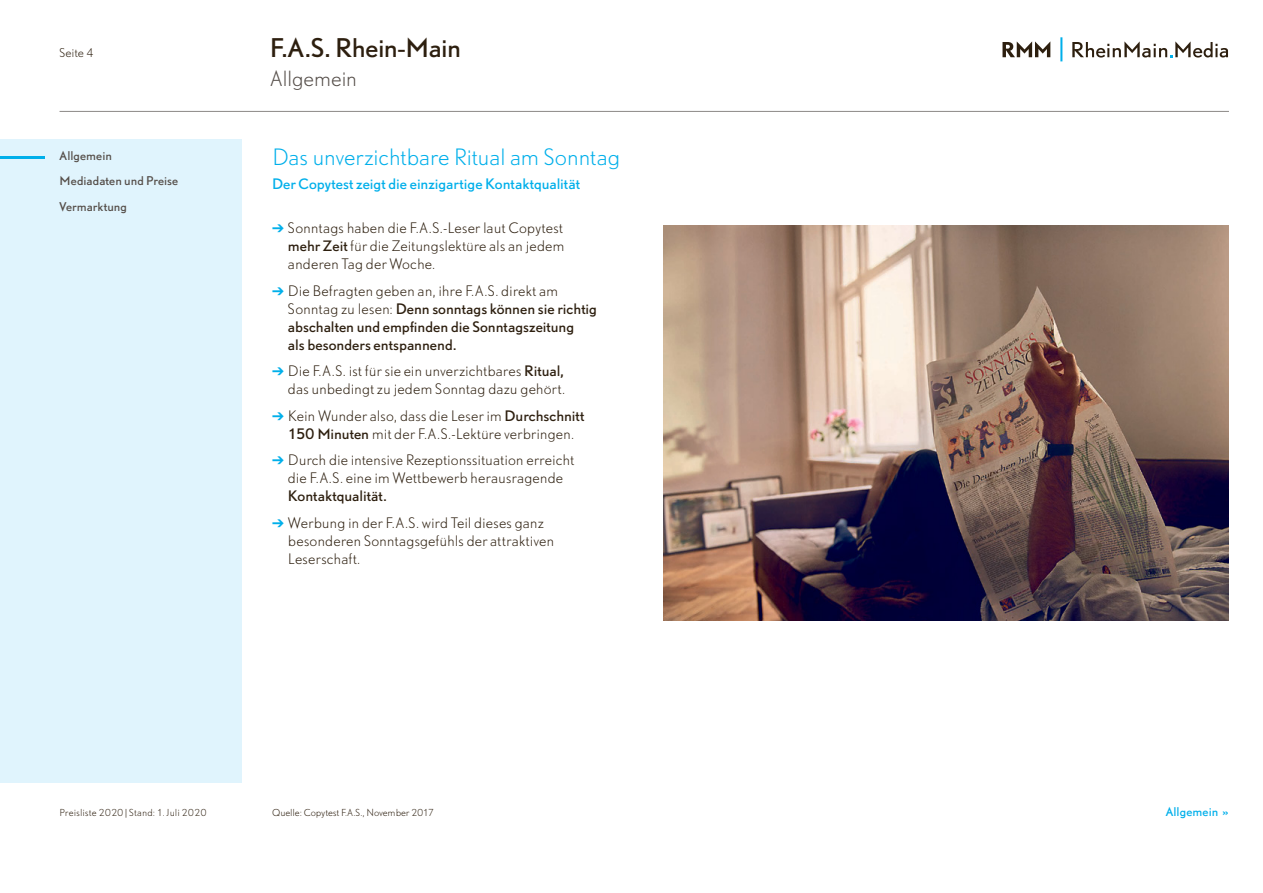
<style>
.page{position:relative;width:1263px;height:893px;background:#fff}
.page>*{position:absolute;margin:0;border:0;box-sizing:border-box;transform-origin:0 0}
.t1{font:24px "DTL Nobel T";letter-spacing:-.025em;color:#2d1f0f}
.t2{font:300 21px "DTL Nobel T";letter-spacing:-.02em;color:#00afea}
.t3{font:300 19.5px "DTL Nobel T";letter-spacing:-.015em;color:#544d48}
.t4{font:300 13.5px/18px "DTL Nobel T";color:#2d1f0f}
.t5{font:13.5px/18px "DTL Nobel T";color:#2d1f0f}
.t6{font:13.5px "DTL Nobel T";color:#00afea}
.t7{font:11.25px "DTL Nobel T";letter-spacing:.005em;color:#544d48}
.t8{font:11.25px "DTL Nobel T";letter-spacing:.005em;color:#00afea}
.t9{font:300 11.25px "DTL Nobel T";letter-spacing:-.015em;color:#2d1f0f}
.t10{font:300 9px "DTL Nobel T";letter-spacing:-.005em;color:#2d1f0f}
.s1{font-weight:400}
.s2{font-weight:300}
.s3{font-size:12px}
</style>
<div class="page">
<div style="left:0;top:139px;width:242px;height:643px;background:#e0f4fd"></div>
<hr style="left:60px;top:111px;width:1169px;height:1px;background:#8c8886">
<svg style="left:1002px;top:41px;width:48px;height:16px"></svg>
<svg style="left:1072px;top:41px;width:156px;height:17px"></svg>
<hr style="left:1060px;top:37px;width:2px;height:24px;background:#00afea">
<hr style="left:0;top:157px;width:45px;height:2px;background:#00afea">
<img style="left:663px;top:225px;width:566px;height:396px">
<p class="t9" style="left:60px;top:45px;width:36px">Seite 4</p>
<p class="t7" style="left:60px;top:148px;width:54px">Allgemein</p>
<p class="t7" style="left:60px;top:173px;width:120px">Mediadaten und Preise</p>
<p class="t7" style="left:60px;top:199px;width:69px">Vermarktung</p>
<h1 class="t1" style="left:270px;top:31px;width:193px">F.A.S. Rhein-Main</h1>
<h3 class="t3" style="left:270px;top:66px;width:89px">Allgemein</h3>
<h2 class="t2" style="left:272px;top:144px;width:350px">Das unverzichtbare Ritual am Sonntag</h2>
<p class="t6" style="left:272px;top:175px;width:309px">Der Copytest zeigt die einzigartige Kontaktqualität</p>
<p class="t4" style="left:288px;top:219px;width:278px;text-align:justify">Sonntags haben die F.A.S.-Leser laut Copytest <span class="s1">mehr Zeit</span> für die Zeitungslektüre als an jedem anderen Tag der Woche.</p>
<p class="t5" style="left:288px;top:281px;width:311px"><span class="s2">Die Befragten geben an, ihre F.A.S. direkt am Sonntag zu lesen:</span> Denn sonntags können sie richtig abschalten und empfinden die Sonntagszeitung<br>als besonders entspannend.</p>
<p class="t4" style="left:288px;top:362px;width:279px">Die F.A.S. ist für sie ein unverzichtbares <span class="s1">Ritual, </span>das unbedingt zu jedem Sonntag dazu gehört.</p>
<p class="t4" style="left:288px;top:407px;width:298px">Kein Wunder also, dass die Leser im <span class="s1">Durchschnitt<br>150 Minuten</span> mit der F.A.S.-Lektüre verbringen.</p>
<p class="t4" style="left:288px;top:451px;width:288px">Durch die intensive Rezeptionssituation erreicht die F.A.S. eine im Wettbewerb herausragende</p>
<p class="t5" style="left:288px;top:487px;width:100px">Kontaktqualität.</p>
<p class="t4" style="left:288px;top:514px;width:268px">Werbung in der F.A.S. wird Teil dieses ganz besonderen Sonntagsgefühls der attraktiven<br>Leserschaft.</p>
<p class="t10" style="left:60px;top:806px;width:149px">Preisliste 2020| Stand: 1. Juli 2020</p>
<p class="t10" style="left:272px;top:806px;width:164px">Quelle: Copytest F.A.S., November 2017</p>
<p class="t8" style="left:1166px;top:804px;width:64px">Allgemein <span class="s3">»</span></p>
</div>
